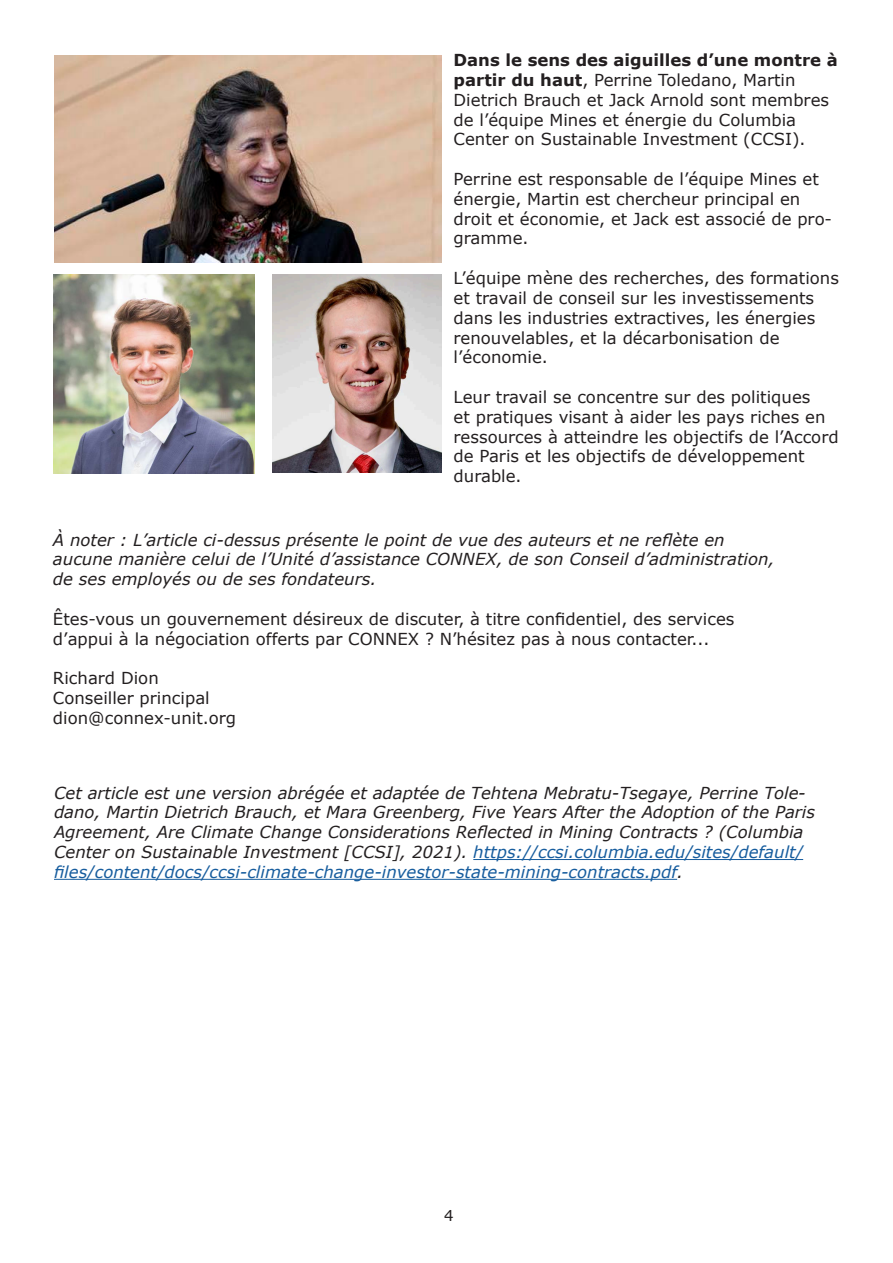
<style>
.page{position:relative;width:893px;height:1263px;background:#fff}
.page>*{position:absolute;margin:0;border:0;box-sizing:border-box;transform-origin:0 0}
.t1{font:16.5px/19.8px "Verdana";color:#231f20}
.t2{font:italic 16.5px/19.8px "Verdana";color:#231f20}
.t3{font:700 16.5px/19.8px "Verdana";color:#231f20}
.t4{font:15px "Verdana";color:#231f20}
.s1{font-weight:400}
.s2{color:#175d9e}
</style>
<div class="page">
<img style="left:54px;top:55px;width:388px;height:208px">
<img style="left:273px;top:275px;width:169px;height:198px">
<img style="left:54px;top:275px;width:201px;height:199px">
<hr style="left:473px;top:859px;width:330px;height:1px;background:#175d9e">
<hr style="left:54px;top:879px;width:623px;height:1px;background:#175d9e">
<p class="t3" style="left:454px;top:50px;width:386px">Dans le sens des aiguilles d’une montre à partir du haut<span class="s1">, Perrine Toledano, Martin</span></p>
<p class="t1" style="left:454px;top:90px;width:377px">Dietrich Brauch et Jack Arnold sont membres de l’équipe Mines et énergie du Columbia<br>Center on Sustainable Investment (CCSI).</p>
<p class="t1" style="left:454px;top:169px;width:380px">Perrine est responsable de l’équipe Mines et énergie, Martin est chercheur principal en droit et économie, et Jack est associé de pro&shy;gramme.</p>
<p class="t1" style="left:454px;top:268px;width:387px">L’équipe mène des recherches, des formations et travail de conseil sur les investissements dans les industries extractives, les énergies renouvelables, et la décarbonisation de</p>
<p class="t1" style="left:454px;top:348px;width:96px">l’économie.</p>
<p class="t1" style="left:454px;top:387px;width:387px">Leur travail se concentre sur des politiques<br>et pratiques visant à aider les pays riches en ressources à atteindre les objectifs de l’Accord de Paris et les objectifs de développement durable.</p>
<p class="t2" style="left:53px;top:530px;width:673px">À noter : L’article ci-dessus présente le point de vue des auteurs et ne reflète en</p>
<p class="t2" style="left:53px;top:550px;width:723px">aucune manière celui de l’Unité d’assistance CONNEX, de son Conseil d’administration, de ses employés ou de ses fondateurs.</p>
<p class="t1" style="left:53px;top:609px;width:683px">Êtes-vous un gouvernement désireux de discuter, à titre confidentiel, des services d’appui à la négociation offerts par CONNEX ? N’hésitez pas à nous contacter...</p>
<p class="t1" style="left:53px;top:668px;width:107px">Richard Dion</p>
<p class="t1" style="left:53px;top:688px;width:158px">Conseiller principal</p>
<p class="t1" style="left:53px;top:708px;width:185px">dion@connex-unit.org</p>
<p class="t2" style="left:54px;top:783px;width:763px">Cet article est une version abrégée et adaptée de Tehtena Mebratu-Tsegaye, Perrine Tole&shy;dano, Martin Dietrich Brauch, et Mara Greenberg, Five Years After the Adoption of the Paris Agreement, Are Climate Change Considerations Reflected in Mining Contracts ? (Columbia Center on Sustainable Investment [CCSI], 2021). <span class="s2">https://ccsi.columbia.edu/sites/default/ files/content/docs/ccsi-climate-change-investor-state-mining-contracts.pdf</span>.</p>
<p class="t4" style="left:444px;top:1206px;width:11px">4</p>
</div>
